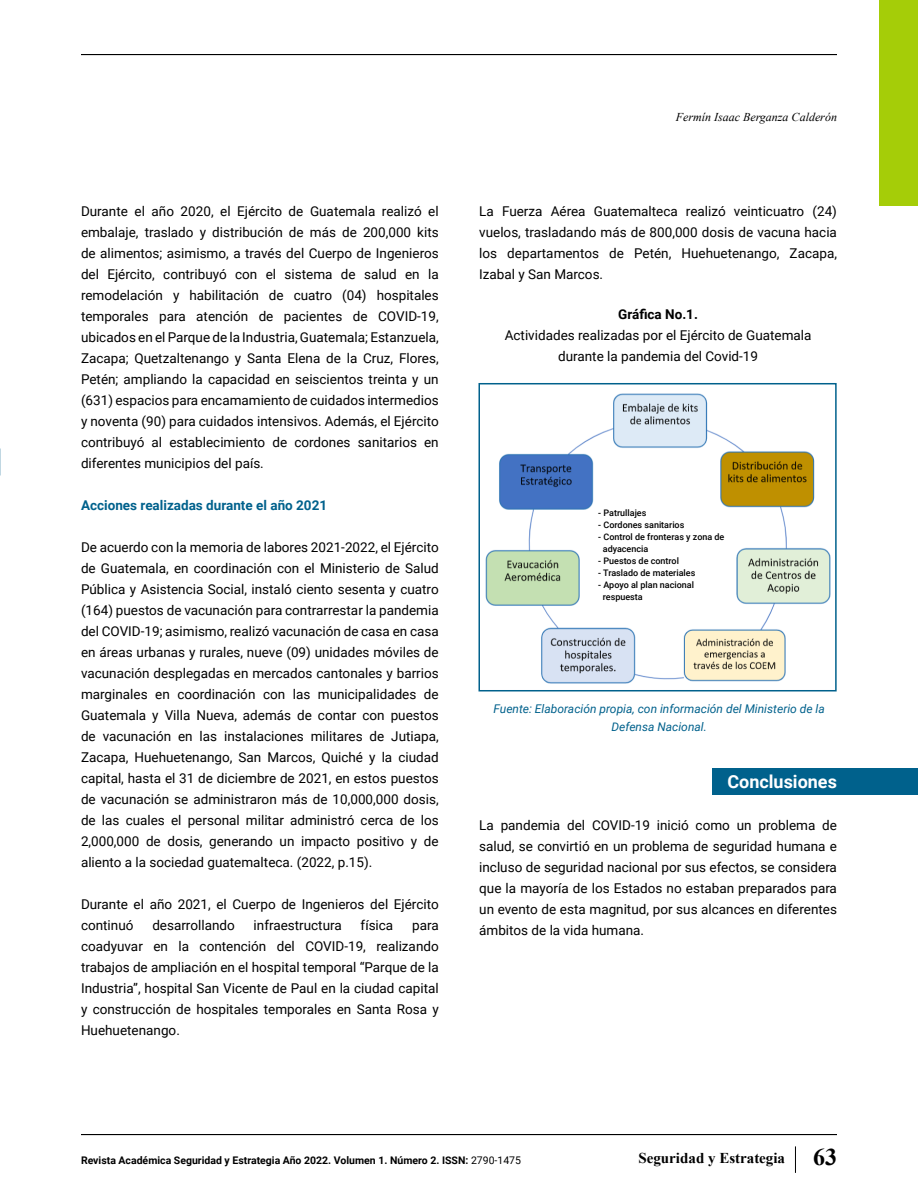
<style>
.page{position:relative;width:918px;height:1188px;background:#fff}
.page>*{position:absolute;margin:0;border:0;box-sizing:border-box;transform-origin:0 0}
.t1{font:700 18px "Roboto";color:#fff}
.t2{font:700 15px "Times New Roman";color:#000}
.t3{font:13.5px/21px "Roboto";color:#000;text-align:justify}
.t4{font:700 13.5px "Roboto";color:#00618c}
.t5{font:700 13.5px "Roboto";color:#000}
.t6{font:italic 12px/18px "Roboto";color:#00618c;text-align:center}
.t7{font:italic 12px "Times New Roman";color:#000}
.t8{font:700 10.5px "Roboto";color:#000}
.t9{font:500 9px "Roboto";color:#000}
.s1{font-weight:400}
.s2{font-size:24px}
</style>
<div class="page">
<hr style="left:81px;top:1134px;width:756px;height:1px;background:#000">
<hr style="left:81px;top:54px;width:756px;height:1px;background:#000">
<svg style="left:795px;top:1146px;width:1px;height:27px"></svg>
<div style="left:712px;top:768px;width:206px;height:27px;background:#00618c"></div>
<div style="left:879px;top:0;width:39px;height:206px;background:#a5cd08"></div>
<img style="left:485px;top:393px;width:346px;height:291px">
<div style="left:478px;top:383px;width:359px;height:308px;border:2px solid #00618c"></div>
<p class="t3" style="left:81px;top:200px;width:359px">Durante el año 2020, el Ejército de Guatemala realizó el embalaje, traslado y distribución de más de 200,000 kits de alimentos; asimismo, a través del Cuerpo de Ingenieros del Ejército, contribuyó con el sistema de salud en la remodelación y habilitación de cuatro (04) hospitales temporales para atención de pacientes de COVID-19, ubicados en el Parque de la Industria, Guatemala; Estanzuela, Zacapa; Quetzaltenango y Santa Elena de la Cruz, Flores, Petén; ampliando la capacidad en seiscientos treinta y un (631) espacios para encamamiento de cuidados intermedios y noventa (90) para cuidados intensivos. Además, el Ejército contribuyó al establecimiento de cordones sanitarios en diferentes municipios del país.</p>
<p class="t4" style="left:81px;top:495px;width:248px">Acciones realizadas durante el año 2021</p>
<p class="t3" style="left:81px;top:536px;width:359px">De acuerdo con la memoria de labores 2021-2022, el Ejército de Guatemala, en coordinación con el Ministerio de Salud Pública y Asistencia Social, instaló ciento sesenta y cuatro (164) puestos de vacunación para contrarrestar la pandemia del COVID-19; asimismo, realizó vacunación de casa en casa en áreas urbanas y rurales, nueve (09) unidades móviles de vacunación desplegadas en mercados cantonales y barrios marginales en coordinación con las municipalidades de Guatemala y Villa Nueva, además de contar con puestos de vacunación en las instalaciones militares de Jutiapa, Zacapa, Huehuetenango, San Marcos, Quiché y la ciudad capital, hasta el 31 de diciembre de 2021, en estos puestos de vacunación se administraron más de 10,000,000 dosis, de las cuales el personal militar administró cerca de los 2,000,000 de dosis, generando un impacto positivo y de aliento a la sociedad guatemalteca. (2022, p.15).</p>
<p class="t3" style="left:81px;top:893px;width:359px">Durante el año 2021, el Cuerpo de Ingenieros del Ejército continuó</p>
<p class="t3" style="left:152px;top:914px;width:84px">desarrollando</p>
<p class="t3" style="left:254px;top:914px;width:90px">infraestructura</p>
<p class="t3" style="left:361px;top:914px;width:34px">física</p>
<p class="t3" style="left:81px;top:914px;width:359px;text-indent:331px">para coadyuvar en la contención del COVID-19, realizando trabajos de ampliación en el hospital temporal “Parque de la Industria”, hospital San Vicente de Paul en la ciudad capital y construcción de hospitales temporales en Santa Rosa y Huehuetenango.</p>
<p class="t7" style="left:676px;top:108px;width:163px">Fermín Isaac Berganza Calderón</p>
<p class="t3" style="left:479px;top:200px;width:359px">La Fuerza Aérea Guatemalteca realizó veinticuatro (24) vuelos, trasladando más de 800,000 dosis de vacuna hacia los departamentos de Petén, Huehuetenango, Zacapa, Izabal y San Marcos.</p>
<p class="t5" style="left:618px;top:305px;width:81px">Gráfica No.1.</p>
<p class="t3" style="left:505px;top:324px;width:308px">Actividades realizadas por el Ejército de Guatemala</p>
<p class="t3" style="left:558px;top:345px;width:202px">durante la pandemia del Covid-19</p>
<p class="t9" style="left:598px;top:506px;width:50px">- Patrullajes</p>
<p class="t9" style="left:598px;top:518px;width:88px">- Cordones sanitarios</p>
<p class="t9" style="left:598px;top:530px;width:128px">- Control de fronteras y zona de</p>
<p class="t9" style="left:603px;top:542px;width:47px">adyacencia</p>
<p class="t9" style="left:598px;top:554px;width:82px">- Puestos de control</p>
<p class="t9" style="left:598px;top:566px;width:99px">- Traslado de materiales</p>
<p class="t9" style="left:598px;top:578px;width:97px">- Apoyo al plan nacional</p>
<p class="t9" style="left:603px;top:590px;width:41px">respuesta</p>
<p class="t6" style="left:494px;top:699px;width:333px">Fuente: Elaboración propia, con información del Ministerio de la<br>Defensa Nacional.</p>
<p class="t1" style="left:727px;top:769px;width:111px">Conclusiones</p>
<p class="t3" style="left:479px;top:814px;width:359px">La pandemia del COVID-19 inició como un problema de salud, se convirtió en un problema de seguridad humana e incluso de seguridad nacional por sus efectos, se considera que la mayoría de los Estados no estaban preparados para un evento de esta magnitud, por sus alcances en diferentes ámbitos de la vida humana.</p>
<p class="t8" style="left:81px;top:1153px;width:442px">Revista Académica Seguridad y Estrategia Año 2022. Volumen 1. Número 2. ISSN: <span class="s1">2790-1475</span></p>
<p class="t2" style="left:638px;top:1147px;width:200px">Seguridad y Estrategia <span class="s2">63</span></p>
</div>
